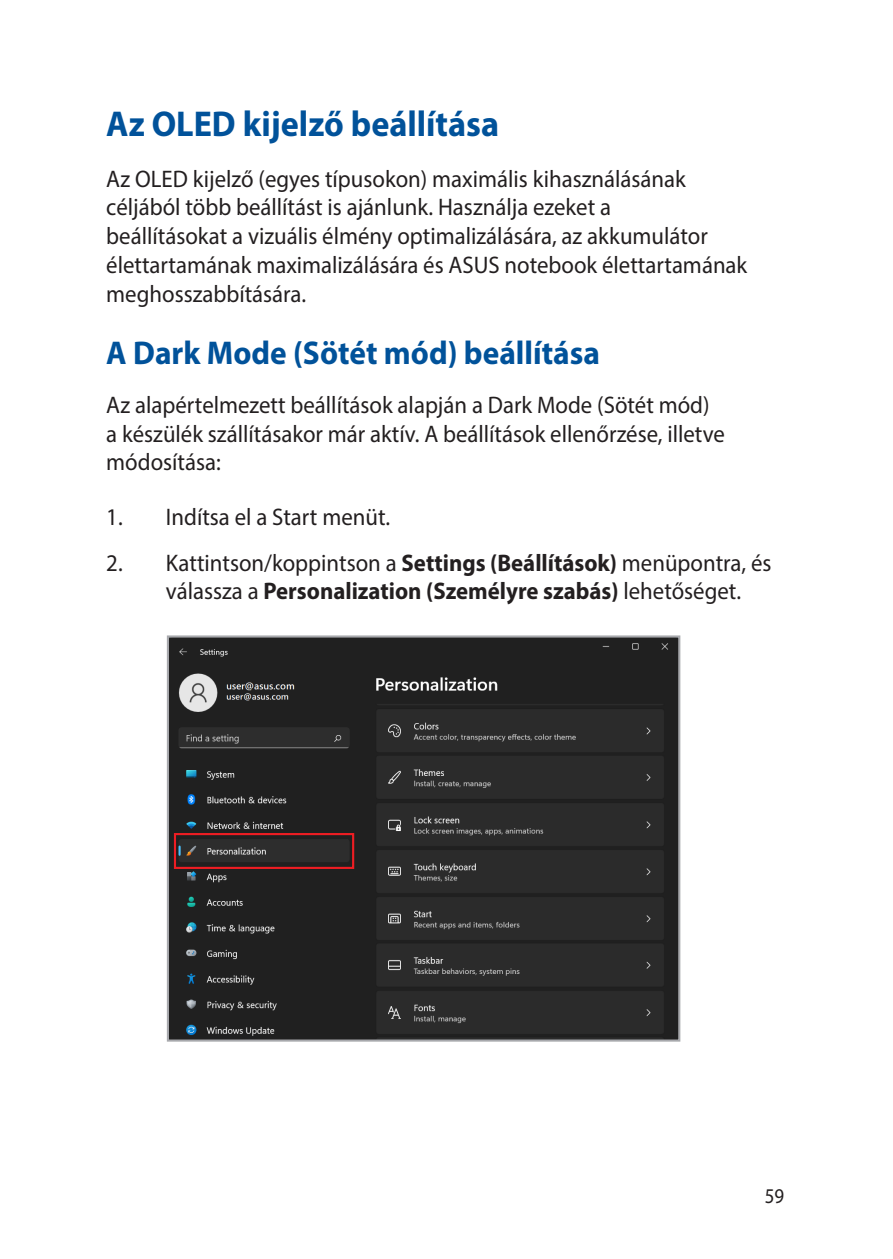
<style>
.page{position:relative;width:893px;height:1259px;background:#fff}
.page>*{position:absolute;margin:0;border:0;box-sizing:border-box;transform-origin:0 0}
.t1{font:700 36px "Myriad Pro";color:#01529a;scale:.95 1}
.t2{font:700 33px "Myriad Pro";color:#01529a;scale:.95 1}
.t3{font:24px/28.8px "Myriad Pro";color:#231f20;scale:.95 1}
.t4{font:21px "Myriad Pro";color:#231f20;scale:.9 1}
.s1{font-weight:700}
</style>
<div class="page">
<div style="left:170px;top:638px;width:507px;height:400px;background:#262626"></div>
<div style="left:167px;top:635px;width:513px;height:406px;border:2px solid #a8a9ad"></div>
<div style="left:174px;top:833px;width:180px;height:36px;border:2px solid #ee1d23"></div>
<h1 class="t1" style="left:106px;top:101px;width:415px">Az OLED kijelző beállítása</h1>
<p class="t3" style="left:106px;top:164px;width:676px">Az OLED kijelző (egyes típusokon) maximális kihasználásának céljából több beállítást is ajánlunk. Használja ezeket a<br>beállításokat a vizuális élmény optimalizálására, az akkumulátor élettartamának maximalizálására és ASUS notebook élettartamának meghosszabbítására.</p>
<h2 class="t2" style="left:106px;top:331px;width:521px">A Dark Mode (Sötét mód) beállítása</h2>
<p class="t3" style="left:106px;top:390px;width:653px">Az alapértelmezett beállítások alapján a Dark Mode (Sötét mód) a készülék szállításakor már aktív. A beállítások ellenőrzése, illetve módosítása:</p>
<p class="t3" style="left:106px;top:502px;width:300px">1. Indítsa el a Start menüt.</p>
<p class="t3" style="left:166px;top:548px;width:639px;text-indent:-60px">2. Kattintson/koppintson a <span class="s1">Settings (Beállítások)</span> menüpontra, és válassza a <span class="s1">Personalization (Személyre szabás)</span> lehetőséget.</p>
<p class="t4" style="left:765px;top:1182px;width:23px">59</p>
</div>
